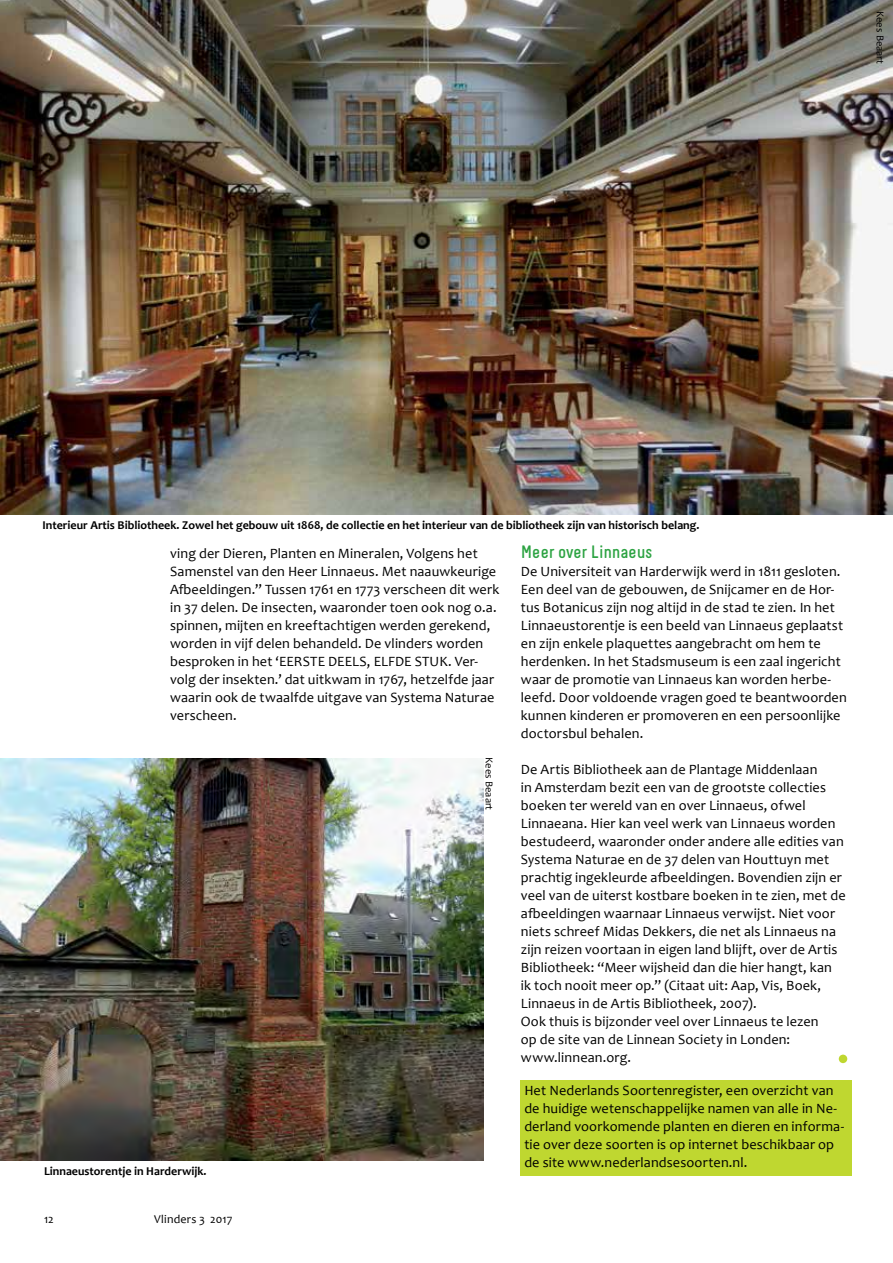
<style>
.page{position:relative;width:893px;height:1263px;background:#fff}
.page>*{position:absolute;margin:0;border:0;box-sizing:border-box;transform-origin:0 0}
.t1{font:700 18px "Melbourne";color:#2da343}
.t2{font:14.25px/18px "Candara";letter-spacing:.01em;color:#000}
.t3{font:700 12px "Candara";color:#000}
.t4{font:12px "Candara";letter-spacing:.015em;color:#000}
.t5{font:10.5px "Candara";color:#000}
</style>
<div class="page">
<img style="left:0;top:0;width:893px;height:514px">
<div style="left:520px;top:1080px;width:331px;height:95px;background:#bfd730"></div>
<img style="left:0;top:758px;width:484px;height:403px">
<div style="left:839px;top:1054px;width:8px;height:9px;background:#bfd730;border-radius:50%"></div>
<p class="t5" style="left:887px;top:11px;width:55px;rotate:90deg">Kees Beaart</p>
<p class="t3" style="left:43px;top:518px;width:658px">Interieur Artis Bibliotheek. Zowel het gebouw uit 1868, de collectie en het interieur van de bibliotheek zijn van historisch belang.</p>
<p class="t2" style="left:170px;top:544px;width:331px">ving der Dieren, Planten en Mineralen, Volgens het Samenstel van den Heer Linnaeus. Met naauwkeurige Afbeeldingen.” Tussen 1761 en 1773 verscheen dit werk in 37 delen. De insecten, waaronder toen ook nog o.a. spinnen, mijten en kreeftachtigen werden gerekend, worden in vijf delen behandeld. De vlinders worden besproken in het ‘EERSTE DEELS, ELFDE STUK. Ver&shy;volg der insekten.’ dat uitkwam in 1767, hetzelfde jaar waarin ook de twaalfde uitgave van Systema Naturae verscheen.</p>
<p class="t3" style="left:44px;top:1164px;width:164px">Linnaeustorentje in Harderwijk.</p>
<p class="t4" style="left:44px;top:1211px;width:11px">12</p>
<p class="t4" style="left:154px;top:1211px;width:80px">Vlinders 3 2017</p>
<p class="t5" style="left:496px;top:757px;width:55px;rotate:90deg">Kees Beaart</p>
<p class="t1" style="left:521px;top:541px;width:133px">Meer over Linnaeus</p>
<p class="t2" style="left:521px;top:562px;width:327px">De Universiteit van Harderwijk werd in 1811 gesloten.<br>Een deel van de gebouwen, de Snijcamer en de Hor&shy;tus Botanicus zijn nog altijd in de stad te zien. In het Linnaeustorentje is een beeld van Linnaeus geplaatst en zijn enkele plaquettes aangebracht om hem te herdenken. In het Stadsmuseum is een zaal ingericht waar de promotie van Linnaeus kan worden herbe&shy;leefd. Door voldoende vragen goed te beantwoorden kunnen kinderen er promoveren en een persoonlijke doctorsbul behalen.</p>
<p class="t2" style="left:521px;top:760px;width:326px">De Artis Bibliotheek aan de Plantage Middenlaan<br>in Amsterdam bezit een van de grootste collecties boeken ter wereld van en over Linnaeus, ofwel Linnaeana. Hier kan veel werk van Linnaeus worden bestudeerd, waaronder onder andere alle edities van Systema Naturae en de 37 delen van Houttuyn met prachtig ingekleurde afbeeldingen. Bovendien zijn er veel van de uiterst kostbare boeken in te zien, met de afbeeldingen waarnaar Linnaeus verwijst. Niet voor niets schreef Midas Dekkers, die net als Linnaeus na zijn reizen voortaan in eigen land blijft, over de Artis Bibliotheek: “Meer wijsheid dan die hier hangt, kan ik toch nooit meer op.” (Citaat uit: Aap, Vis, Boek, Linnaeus in de Artis Bibliotheek, 2007).<br>Ook thuis is bijzonder veel over Linnaeus te lezen<br>op de site van de Linnean Society in Londen: www.linnean.org.</p>
<p class="t2" style="left:524px;top:1081px;width:321px">Het Nederlands Soortenregister, een overzicht van de huidige wetenschappelijke namen van alle in Ne&shy;derland voorkomende planten en dieren en informa&shy;tie over deze soorten is op internet beschikbaar op de site www.nederlandsesoorten.nl.</p>
</div>
